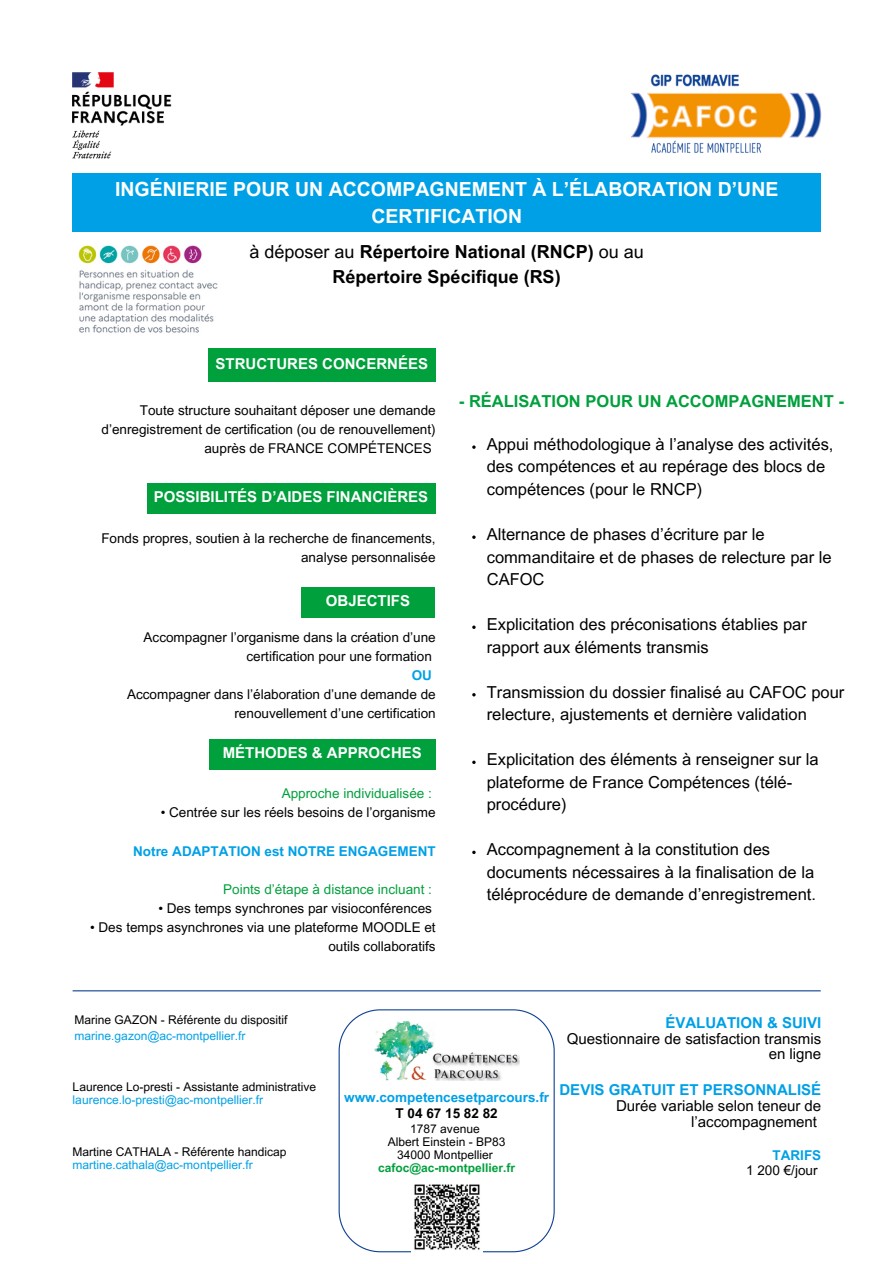
<style>
.page{position:relative;width:894px;height:1264px;background:#fff}
.page>*{position:absolute;margin:0;border:0;box-sizing:border-box;transform-origin:0 0}
.t1{font:700 19.5px/27px "Arial MT Pro";color:#fff;text-align:center}
.t2{font:700 18px/24.8px "Arial MT Pro";color:#000;text-align:center}
.t3{font:16.5px/22.5px "Arial MT Pro";color:#000}
.t4{font:700 16.5px "Arial MT Pro";color:#00a03c}
.t5{font:15px/15.8px "Arial MT Pro";color:#000;text-align:right}
.t6{font:700 15px "Arial MT Pro";color:#fff}
.t7{font:13.5px/19.2px "Arial MT Pro";color:#000;text-align:right}
.t8{font:700 13.5px "Arial MT Pro";color:#00a0e6}
.t9{font:13.5px "Arial MT Pro";color:#00a03c}
.t10{font:700 13.5px "Arial MT Pro";color:#000}
.t11{font:12px "Arial MT Pro";color:#000}
.t12{font:12px "Arial MT Pro";color:#00a0e6}
.t13{font:700 12px "Arial MT Pro";color:#00a03c}
.s1{font-weight:400}
.s2{font-weight:700;color:#00a0e6}
</style>
<div class="page">
<img style="left:631px;top:74px;width:189px;height:79px">
<img style="left:72px;top:72px;width:100px;height:87px">
<div style="left:208px;top:348px;width:227px;height:33px;background:#00a03c"></div>
<div style="left:147px;top:483px;width:288px;height:31px;background:#00a03c"></div>
<div style="left:301px;top:587px;width:133px;height:30px;background:#00a03c"></div>
<svg style="left:338px;top:1009px;width:216px;height:243px"></svg>
<img style="left:374px;top:1020px;width:145px;height:60px">
<hr style="left:73px;top:990px;width:747px;height:1px;background:#104194">
<div style="left:72px;top:173px;width:749px;height:58px;background:#00a0e6"></div>
<div style="left:209px;top:738px;width:226px;height:31px;background:#00a03c"></div>
<img style="left:78px;top:245px;width:140px;height:88px">
<img style="left:411px;top:1181px;width:71px;height:71px">
<p class="t1" style="left:115px;top:178px;width:664px">INGÉNIERIE POUR UN ACCOMPAGNEMENT À L’ÉLABORATION D’UNE<br>CERTIFICATION</p>
<p class="t2" style="left:249px;top:241px;width:395px"><span class="s1">à déposer au</span> Répertoire National (RNCP) <span class="s1">ou au<br></span>Répertoire Spécifique (RS)</p>
<h1 class="t6" style="left:215px;top:357px;width:214px">STRUCTURES CONCERNÉES</h1>
<h3 class="t7" style="left:101px;top:402px;width:335px">Toute structure souhaitant déposer une demande d’enregistrement de certification (ou de renouvellement) auprès de FRANCE COMPÉTENCES</h3>
<p class="t6" style="left:154px;top:491px;width:276px">POSSIBILITÉS D’AIDES FINANCIÈRES</p>
<p class="t7" style="left:101px;top:530px;width:335px">Fonds propres, soutien à la recherche de financements, analyse personnalisée</p>
<h2 class="t6" style="left:326px;top:595px;width:86px">OBJECTIFS</h2>
<h6 class="t7" style="left:143px;top:629px;width:293px">Accompagner l’organisme dans la création d’une certification pour une formation</h6>
<p class="t8" style="left:411px;top:670px;width:22px">OU</p>
<p class="t7" style="left:127px;top:686px;width:310px">Accompagner dans l’élaboration d’une demande de renouvellement d’une certification</p>
<p class="t6" style="left:222px;top:747px;width:201px">MÉTHODES &amp; APPROCHES</p>
<p class="t9" style="left:282px;top:788px;width:152px">Approche individualisée :</p>
<p class="t7" style="left:161px;top:804px;width:276px">• Centrée sur les réels besoins de l’organisme</p>
<p class="t8" style="left:133px;top:845px;width:304px">Notre ADAPTATION est NOTRE ENGAGEMENT</p>
<p class="t9" style="left:223px;top:884px;width:210px">Points d’étape à distance incluant :</p>
<p class="t7" style="left:158px;top:900px;width:275px">• Des temps synchrones par visioconférences</p>
<p class="t7" style="left:90px;top:919px;width:347px">• Des temps asynchrones via une plateforme MOODLE et outils collaboratifs</p>
<p class="t4" style="left:459px;top:395px;width:386px">- RÉALISATION POUR UN ACCOMPAGNEMENT -</p>
<h3 class="t3" style="left:486px;top:435px;width:348px">Appui méthodologique à l’analyse des activités, des compétences et au repérage des blocs de compétences (pour le RNCP)</h3>
<p class="t3" style="left:486px;top:525px;width:346px">Alternance de phases d’écriture par le commanditaire et de phases de relecture par le<br>CAFOC</p>
<p class="t3" style="left:486px;top:615px;width:321px">Explicitation des préconisations établies par rapport aux éléments transmis</p>
<p class="t3" style="left:486px;top:682px;width:359px">Transmission du dossier finalisé au CAFOC pour relecture, ajustements et dernière validation</p>
<h3 class="t3" style="left:486px;top:750px;width:333px">Explicitation des éléments à renseigner sur la plateforme de France Compétences (télé&shy;procédure)</h3>
<p class="t3" style="left:486px;top:840px;width:331px">Accompagnement à la constitution des documents nécessaires à la finalisation de la téléprocédure de demande d’enregistrement.</p>
<p class="t11" style="left:75px;top:1015px;width:214px">Marine GAZON - Référente du dispositif</p>
<h6 class="t12" style="left:75px;top:1031px;width:172px">marine.gazon@ac-montpellier.fr</h6>
<h4 class="t11" style="left:73px;top:1082px;width:245px">Laurence Lo-presti - Assistante administrative</h4>
<p class="t12" style="left:73px;top:1095px;width:192px">laurence.lo-presti@ac-montpellier.fr</p>
<p class="t11" style="left:72px;top:1146px;width:216px">Martine CATHALA - Référente handicap</p>
<h4 class="t12" style="left:72px;top:1159px;width:182px">martine.cathala@ac-montpellier.fr</h4>
<p class="t8" style="left:344px;top:1092px;width:206px">www.competencesetparcours.fr</p>
<p class="t10" style="left:395px;top:1108px;width:104px">T 04 67 15 82 82</p>
<p class="t11" style="left:410px;top:1124px;width:71px">1787 avenue</p>
<p class="t11" style="left:388px;top:1137px;width:119px">Albert Einstein - BP83</p>
<p class="t11" style="left:397px;top:1150px;width:97px">34000 Montpellier</p>
<p class="t13" style="left:378px;top:1163px;width:139px">cafoc@ac-montpellier.fr</p>
<h5 class="t5" style="left:566px;top:1016px;width:256px"><span class="s2">ÉVALUATION &amp; SUIVI<br></span>Questionnaire de satisfaction transmis en ligne</h5>
<p class="t5" style="left:559px;top:1083px;width:263px"><span class="s2">DEVIS GRATUIT ET PERSONNALISÉ<br></span>Durée variable selon teneur de l’accompagnement</p>
<p class="t8" style="left:772px;top:1150px;width:50px">TARIFS</p>
<p class="t7" style="left:746px;top:1162px;width:73px">1 200 €/jour</p>
</div>
